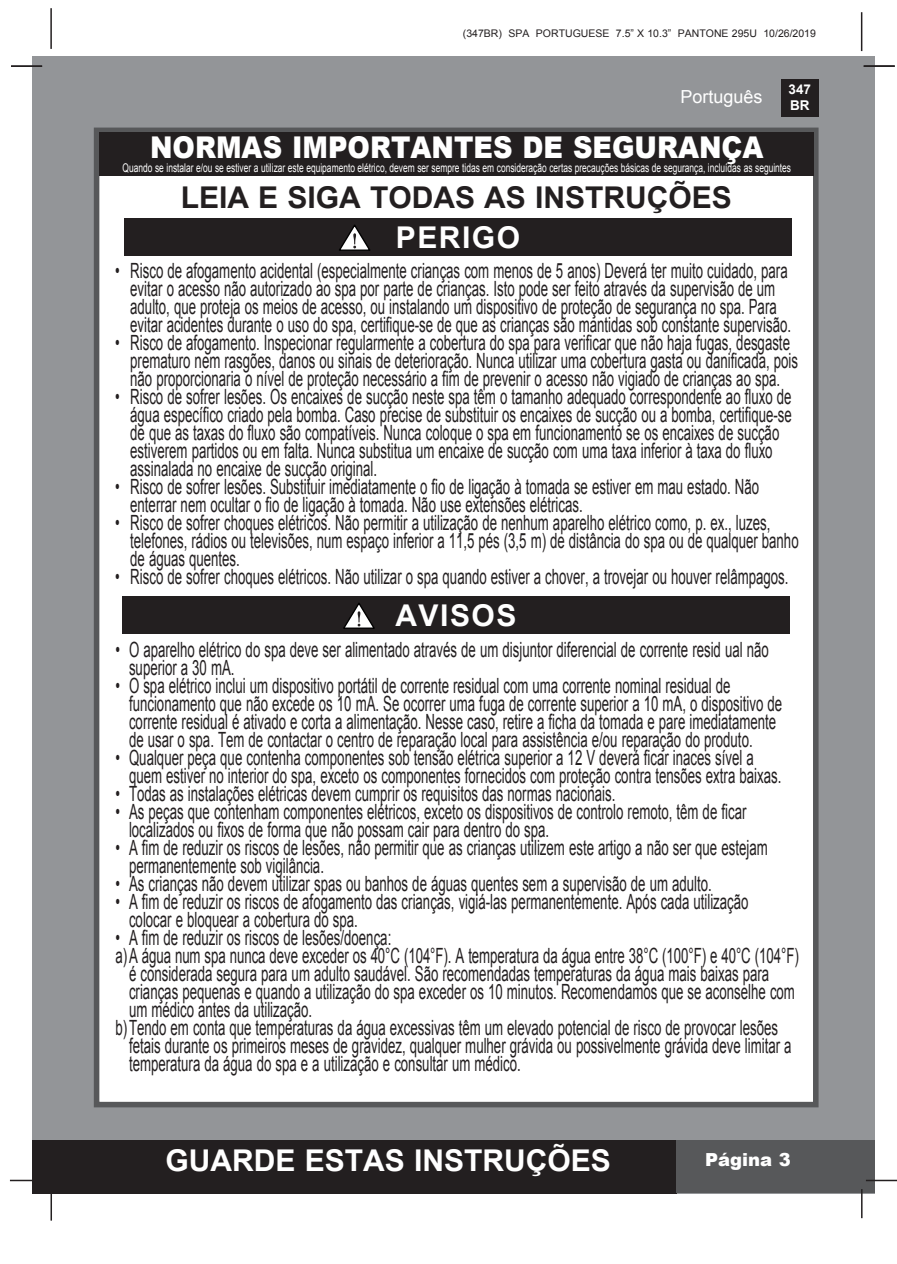
<style>
.page{position:relative;width:897px;height:1264px;background:#fff}
.page>*{position:absolute;margin:0;border:0;box-sizing:border-box;transform-origin:0 0}
.t1{font:700 30px "Arial";color:#fff}
.t2{font:900 30px "Arial";color:#fff;scale:.9 1}
.t3{font:700 30px "Arial";color:#231f20}
.t4{font:21px/18px "Arial";color:#231f20;scale:.63 1}
.t5{font:18px "Arial";color:#fff}
.t6{font:900 18px "Arial";color:#fff}
.t7{font:700 13.5px/16.2px "Arial";color:#fff}
.t8{font:12px "Arial";color:#fff;scale:.7 1}
.t9{font:10.5px "Arial";color:#231f20}
</style>
<div class="page">
<div style="left:33px;top:56px;width:842px;height:1137px;background:#939598"></div>
<div style="left:780px;top:79px;width:38px;height:38px;background:#231f20"></div>
<hr style="left:50px;top:8px;width:2px;height:41px;background:#231f20">
<hr style="left:860px;top:12px;width:2px;height:39px;background:#231f20">
<div style="left:33px;top:1140px;width:644px;height:53px;background:#231f20"></div>
<div style="left:676px;top:1140px;width:199px;height:53px;background:#57585a"></div>
<hr style="left:865px;top:1179px;width:31px;height:2px;background:#231f20">
<hr style="left:860px;top:1189px;width:2px;height:29px;background:#231f20">
<hr style="left:50px;top:1190px;width:2px;height:30px;background:#231f20">
<hr style="left:10px;top:1179px;width:31px;height:2px;background:#231f20">
<div style="left:94px;top:128px;width:724px;height:979px;background:#fff;border:6px solid #57585a"></div>
<div style="left:99px;top:132px;width:714px;height:44px;background:#231f20"></div>
<hr style="left:863px;top:65px;width:31px;height:2px;background:#231f20">
<hr style="left:11px;top:65px;width:31px;height:2px;background:#231f20">
<div style="left:124px;top:218px;width:667px;height:37px;background:#231f20"></div>
<svg style="left:339px;top:224px;width:31px;height:27px"></svg>
<div style="left:122px;top:596px;width:667px;height:37px;background:#231f20"></div>
<svg style="left:343px;top:603px;width:32px;height:26px"></svg>
<p class="t9" style="left:463px;top:27px;width:354px">(347BR) SPA PORTUGUESE 7.5” X 10.3” PANTONE 295U 10/26/2019</p>
<p class="t5" style="left:680px;top:85px;width:84px">Português</p>
<p class="t7" style="left:788px;top:81px;width:24px">347<br>BR</p>
<p class="t2" style="left:150px;top:125px;width:683px">NORMAS IMPORTANTES DE SEGURANÇA</p>
<p class="t8" style="left:122px;top:160px;width:956px">Quando se instalar e/ou se estiver a utilizar este equipamento elétrico, devem ser sempre tidas em consideração certas precauções básicas de segurança, incluídas as seguintes</p>
<p class="t3" style="left:181px;top:178px;width:552px">LEIA E SIGA TODAS AS INSTRUÇÕES</p>
<p class="t1" style="left:396px;top:217px;width:126px">PERIGO</p>
<p class="t4" style="left:130px;top:262px;width:1050px;text-indent:-15px">• Risco de afogamento acidental (especialmente crianças com menos de 5 anos) Deverá ter muito cuidado, para evitar o acesso não autorizado ao spa por parte de crianças. Isto pode ser feito através da supervisão de um adulto, que proteja os meios de acesso, ou instalando um dispositivo de proteção de segurança no spa. Para evitar acidentes durante o uso do spa, certifique-se de que as crianças são mantidas sob constante supervisão.</p>
<p class="t4" style="left:130px;top:334px;width:1061px;text-indent:-15px">• Risco de afogamento. Inspecionar regularmente a cobertura do spa para verificar que não haja fugas, desgaste prematuro nem rasgões, danos ou sinais de deterioração. Nunca utilizar uma cobertura gasta ou danificada, pois não proporcionaria o nível de proteção necessário a fim de prevenir o acesso não vigiado de crianças ao spa.</p>
<p class="t4" style="left:130px;top:388px;width:1051px;text-indent:-15px">• Risco de sofrer lesões. Os encaixes de sucção neste spa têm o tamanho adequado correspondente ao fluxo de água específico criado pela bomba. Caso precise de substituir os encaixes de sucção ou a bomba, certifique-se de que as taxas do fluxo são compatíveis. Nunca coloque o spa em funcionamento se os encaixes de sucção estiverem partidos ou em falta. Nunca substitua um encaixe de sucção com uma taxa inferior à taxa do fluxo assinalada no encaixe de sucção original.</p>
<p class="t4" style="left:130px;top:478px;width:999px;text-indent:-15px">• Risco de sofrer lesões. Substituir imediatamente o fio de ligação à tomada se estiver em mau estado. Não enterrar nem ocultar o fio de ligação à tomada. Não use extensões elétricas.</p>
<p class="t4" style="left:130px;top:514px;width:1062px;text-indent:-15px">• Risco de sofrer choques elétricos. Não permitir a utilização de nenhum aparelho elétrico como, p. ex., luzes, telefones, rádios ou televisões, num espaço inferior a 11,5 pés (3,5 m) de distância do spa ou de qualquer banho de águas quentes.</p>
<p class="t4" style="left:115px;top:568px;width:1069px">• Risco de sofrer choques elétricos. Não utilizar o spa quando estiver a chover, a trovejar ou houver relâmpagos.</p>
<p class="t1" style="left:395px;top:595px;width:122px">AVISOS</p>
<p class="t4" style="left:115px;top:641px;width:1038px">• O aparelho elétrico do spa deve ser alimentado através de um disjuntor diferencial de corrente resid ual não</p>
<p class="t4" style="left:129px;top:659px;width:169px">superior a 30 mA.</p>
<p class="t4" style="left:115px;top:677px;width:977px">• O spa elétrico inclui um dispositivo portátil de corrente residual com uma corrente nominal residual de</p>
<p class="t4" style="left:129px;top:695px;width:1038px">funcionamento que não excede os 10 mA. Se ocorrer uma fuga de corrente superior a 10 mA, o dispositivo de</p>
<p class="t4" style="left:129px;top:713px;width:1028px">corrente residual é ativado e corta a alimentação. Nesse caso, retire a ficha da tomada e pare imediatamente</p>
<p class="t4" style="left:129px;top:731px;width:991px">de usar o spa. Tem de contactar o centro de reparação local para assistência e/ou reparação do produto.</p>
<p class="t4" style="left:115px;top:749px;width:1014px">• Qualquer peça que contenha componentes sob tensão elétrica superior a 12 V deverá ficar inaces sível a</p>
<p class="t4" style="left:129px;top:767px;width:1036px">quem estiver no interior do spa, exceto os componentes fornecidos com proteção contra tensões extra baixas.</p>
<p class="t4" style="left:115px;top:785px;width:794px">• Todas as instalações elétricas devem cumprir os requisitos das normas nacionais.</p>
<p class="t4" style="left:115px;top:803px;width:1002px">• As peças que contenham componentes elétricos, exceto os dispositivos de controlo remoto, têm de ficar</p>
<p class="t4" style="left:129px;top:821px;width:668px">localizados ou fixos de forma que não possam cair para dentro do spa.</p>
<p class="t4" style="left:129px;top:839px;width:1015px;text-indent:-14px">• A fim de reduzir os riscos de lesões, não permitir que as crianças utilizem este artigo a não ser que estejam permanentemente sob vigilância.</p>
<p class="t4" style="left:115px;top:875px;width:947px">• As crianças não devem utilizar spas ou banhos de águas quentes sem a supervisão de um adulto.</p>
<p class="t4" style="left:115px;top:893px;width:1006px">• A fim de reduzir os riscos de afogamento das crianças, vigiá-las permanentemente. Após cada utilização</p>
<p class="t4" style="left:129px;top:911px;width:365px">colocar e bloquear a cobertura do spa.</p>
<p class="t4" style="left:115px;top:929px;width:439px">• A fim de reduzir os riscos de lesões/doença:</p>
<p class="t4" style="left:115px;top:947px;width:1085px">a)A água num spa nunca deve exceder os 40°C (104°F). A temperatura da água entre 38°C (100°F) e 40°C (104°F)</p>
<p class="t4" style="left:129px;top:965px;width:1017px">é considerada segura para um adulto saudável. São recomendadas temperaturas da água mais baixas para</p>
<p class="t4" style="left:129px;top:983px;width:1058px">crianças pequenas e quando a utilização do spa exceder os 10 minutos. Recomendamos que se aconselhe com um médico antes da utilização.</p>
<p class="t4" style="left:129px;top:1019px;width:1053px;text-indent:-14px">b)Tendo em conta que temperaturas da água excessivas têm um elevado potencial de risco de provocar lesões fetais durante os primeiros meses de gravidez, qualquer mulher grávida ou possivelmente grávida deve limitar a temperatura da água do spa e a utilização e consultar um médico.</p>
<h1 class="t1" style="left:165px;top:1141px;width:447px">GUARDE ESTAS INSTRUÇÕES</h1>
<p class="t6" style="left:705px;top:1147px;width:87px">Página 3</p>
</div>
